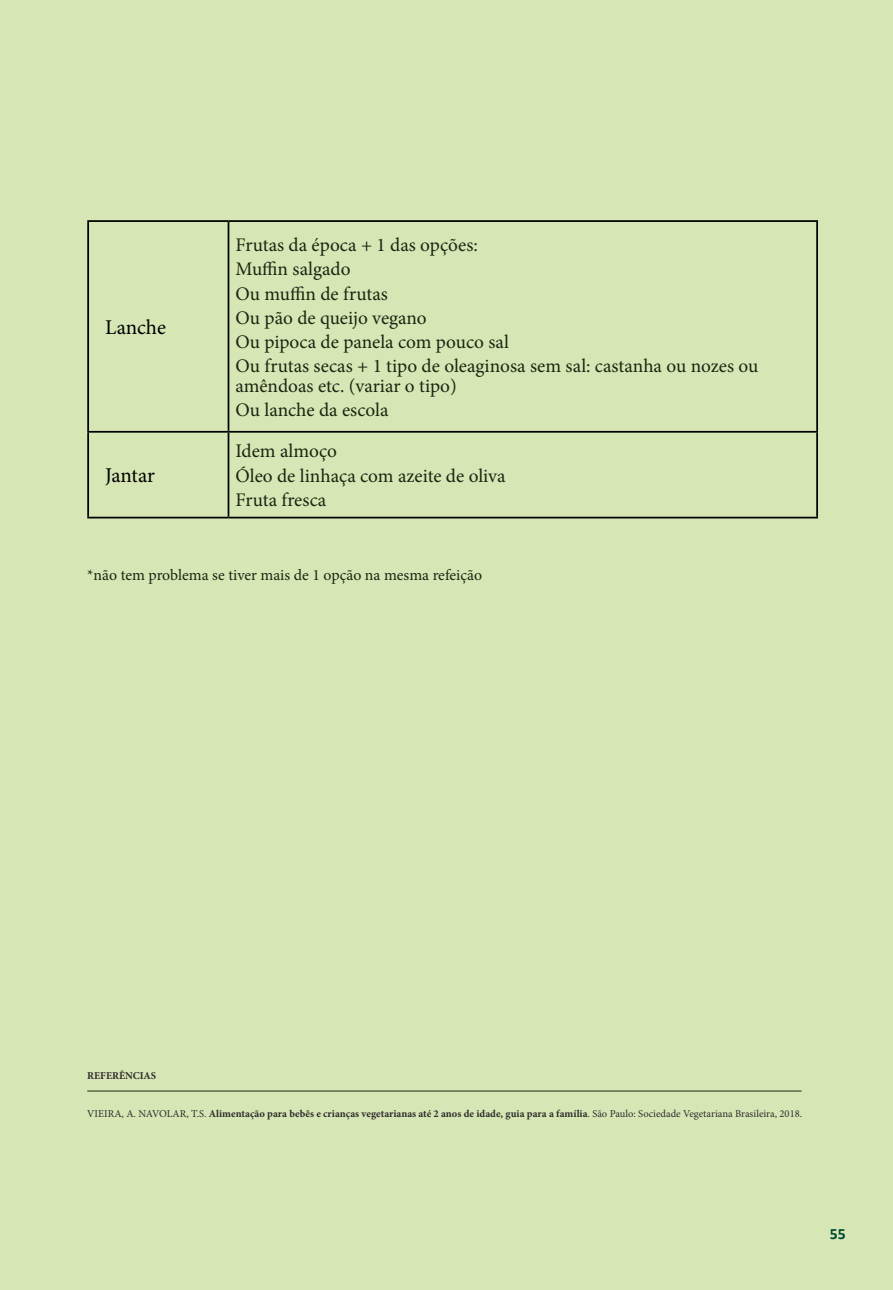
<style>
.page{position:relative;width:893px;height:1290px;background:#d7e6b5}
.page>*{position:absolute;margin:0;border:0;box-sizing:border-box;transform-origin:0 0}
.t1{font:21px "Minion Pro";letter-spacing:-.005em;color:#000}
.t2{font:19.25px/24.2px "Minion Pro";color:#1b2510}
.t3{font:15.75px "Minion Pro";color:#1b2510}
.t4{font:700 15.75px "Calibri";color:#00482f}
.t5{font:700 10.5px "Minion Pro";color:#2d2b2b}
.s1{font-weight:400}
</style>
<div class="page">
<svg style="left:89px;top:222px;width:727px;height:295px"></svg>
<hr style="left:87px;top:220px;width:141px;height:2px;background:#000">
<hr style="left:87px;top:222px;width:2px;height:209px;background:#000">
<hr style="left:228px;top:220px;width:590px;height:2px;background:#000">
<hr style="left:228px;top:222px;width:1px;height:209px;background:#000">
<hr style="left:816px;top:222px;width:2px;height:209px;background:#000">
<hr style="left:87px;top:431px;width:141px;height:2px;background:#000">
<hr style="left:87px;top:433px;width:2px;height:84px;background:#000">
<hr style="left:228px;top:431px;width:590px;height:2px;background:#000">
<hr style="left:228px;top:433px;width:1px;height:84px;background:#000">
<hr style="left:816px;top:433px;width:2px;height:84px;background:#000">
<hr style="left:87px;top:517px;width:141px;height:1px;background:#000">
<hr style="left:228px;top:517px;width:590px;height:1px;background:#000">
<hr style="left:87px;top:1090px;width:714px;height:1px;background:#1b2510">
<p class="t1" style="left:105px;top:313px;width:62px">Lanche</p>
<p class="t1" style="left:105px;top:461px;width:51px">Jantar</p>
<p class="t2" style="left:235px;top:233px;width:524px">Frutas da época + 1 das opções:<br>Muffin salgado<br>Ou muffin de frutas<br>Ou pão de queijo vegano<br>Ou pipoca de panela com pouco sal<br>Ou frutas secas + 1 tipo de oleaginosa sem sal: castanha ou nozes ou</p>
<p class="t2" style="left:235px;top:373px;width:223px">amêndoas etc. (variar o tipo)<br>Ou lanche da escola</p>
<p class="t2" style="left:235px;top:439px;width:272px">Idem almoço<br>Óleo de linhaça com azeite de oliva<br>Fruta fresca</p>
<p class="t3" style="left:87px;top:564px;width:396px">*não tem problema se tiver mais de 1 opção na mesma refeição</p>
<p class="t5" style="left:87px;top:1069px;width:70px">REFERÊNCIAS</p>
<p class="t5" style="left:87px;top:1107px;width:716px"><span class="s1">VIEIRA, A. NAVOLAR, T.S.</span> Alimentação para bebês e crianças vegetarianas até 2 anos de idade, guia para a família<span class="s1">. São Paulo: Sociedade Vegetariana Brasileira, 2018.</span></p>
<p class="t4" style="left:830px;top:1222px;width:17px">55</p>
</div>
